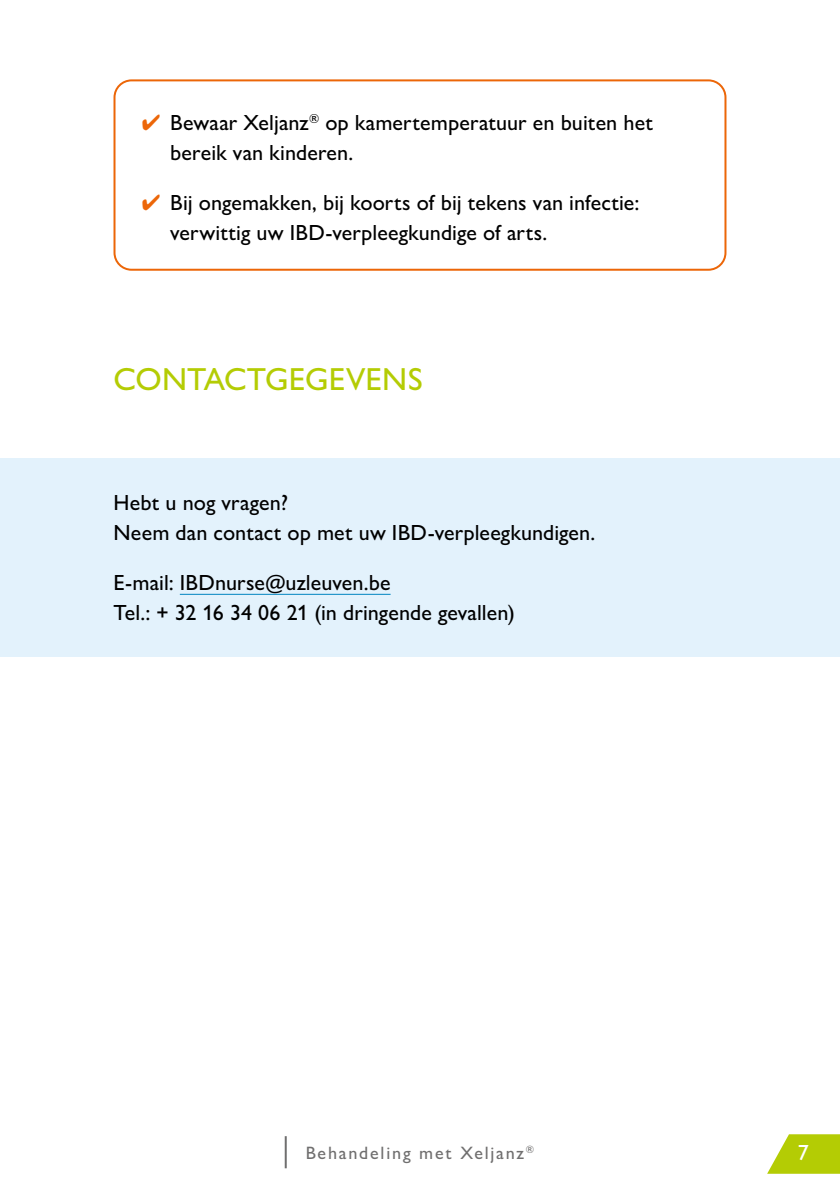
<style>
.page{position:relative;width:840px;height:1191px;background:#fff}
.page>*{position:absolute;margin:0;border:0;box-sizing:border-box;transform-origin:0 0}
.t1{font:500 32px "Gill Sans Nova";letter-spacing:.005em;color:#b4cc04}
.t2{font:500 22px/30px "Gill Sans Nova";letter-spacing:.005em;color:#000}
.t3{font:500 22px "Gill Sans Nova";color:#fff}
.t4{font:500 18px "Gill Sans Nova";letter-spacing:.1em;color:#706f6f}
.s1{color:#ec6608}
</style>
<div class="page">
<hr style="left:284px;top:1136px;width:2px;height:32px;background:#706f6f">
<svg style="left:767px;top:1134px;width:72px;height:39px"></svg>
<div style="left:0;top:458px;width:839px;height:198px;background:#e3f2fc"></div>
<hr style="left:180px;top:594px;width:210px;height:1px;background:#0085c0">
<div style="left:113px;top:79px;width:613px;height:192px;border:2px solid #ec6608;border-radius:17px"></div>
<p class="t2" style="left:170px;top:107px;width:484px;text-indent:-28px"><span class="s1">✔</span> Bewaar Xeljanz<sup>®</sup> op kamertemperatuur en buiten het bereik van kinderen.</p>
<p class="t2" style="left:170px;top:187px;width:470px;text-indent:-28px"><span class="s1">✔</span> Bij ongemakken, bij koorts of bij tekens van infectie: verwittig uw IBD-verpleegkundige of arts.</p>
<h1 class="t1" style="left:113px;top:360px;width:311px">CONTACTGEGEVENS</h1>
<p class="t2" style="left:113px;top:487px;width:483px">Hebt u nog vragen?<br>Neem dan contact op met uw IBD-verpleegkundigen.</p>
<p class="t2" style="left:113px;top:567px;width:402px">E-mail: IBDnurse@uzleuven.be<br>Tel.: + 32 16 34 06 21 (in dringende gevallen)</p>
<p class="t4" style="left:305px;top:1141px;width:230px">Behandeling met Xeljanz<sup>®</sup></p>
<p class="t3" style="left:797px;top:1138px;width:12px">7</p>
</div>
